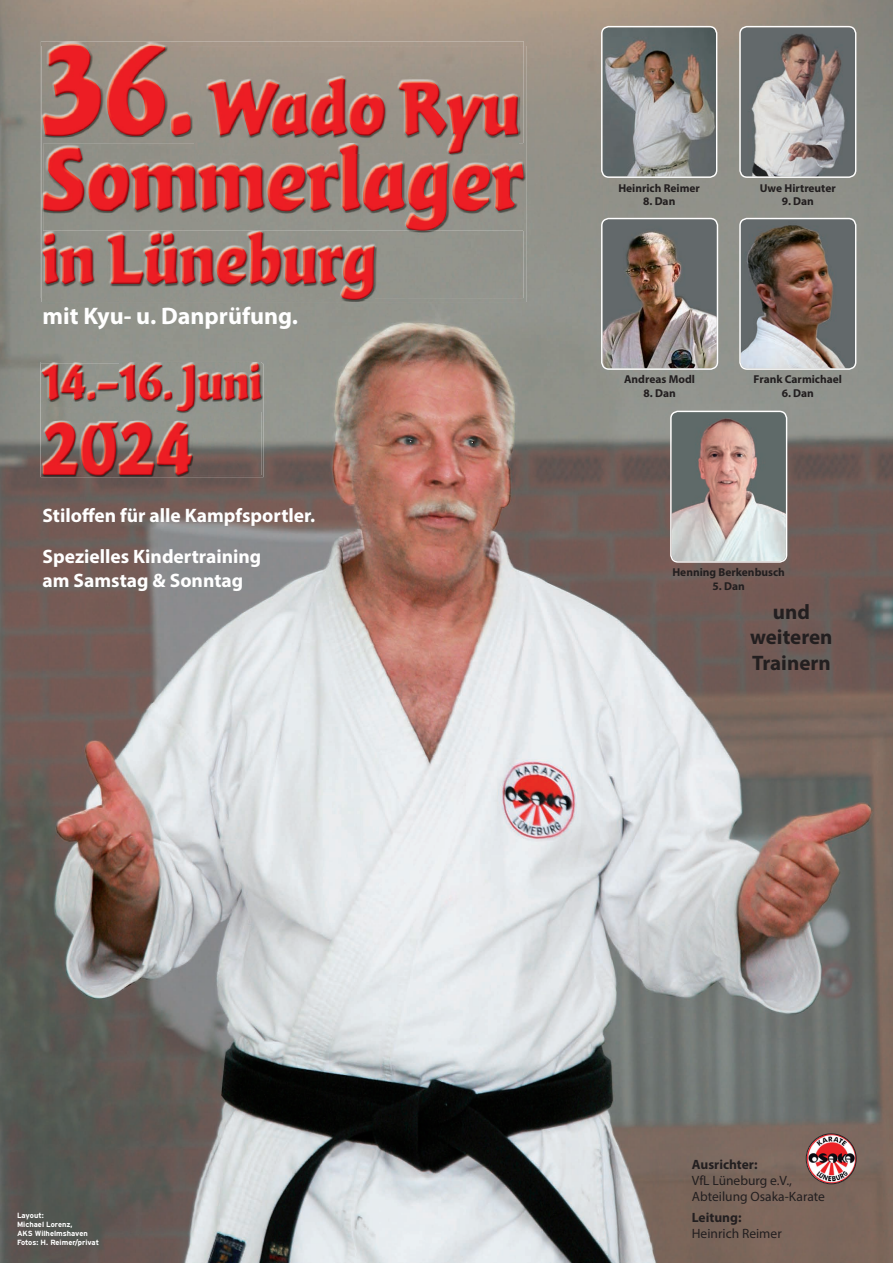
<style>
.page{position:relative;width:893px;height:1263px;background:#fff}
.page>*{position:absolute;margin:0;border:0;box-sizing:border-box;transform-origin:0 0}
.t1{font:700 24px "Myriad Pro";color:#fff}
.t2{font:700 21px/25.2px "Myriad Pro";color:#231f20;text-align:center}
.t3{font:700 19.5px/23.4px "Myriad Pro";color:#fff}
.t4{font:13.5px/16.2px "Myriad Pro";color:#231f20}
.t5{font:700 13.5px "Myriad Pro";color:#231f20}
.t6{font:700 11.4px "Myriad Pro";color:#231f20}
.t7{font:700 7.5px/9px "Interstate";color:#fff}
</style>
<div class="page">
<img style="left:0;top:0;width:893px;height:1263px">
<img style="left:741px;top:27px;width:114px;height:149px">
<div style="left:739px;top:26px;width:117px;height:152px;border:1px solid #fff;border-radius:7px"></div>
<img style="left:602px;top:27px;width:114px;height:149px">
<div style="left:601px;top:26px;width:116px;height:152px;border:1px solid #fff;border-radius:7px"></div>
<img style="left:672px;top:412px;width:114px;height:149px">
<div style="left:670px;top:411px;width:117px;height:152px;border:1px solid #fff;border-radius:7px"></div>
<img style="left:602px;top:219px;width:115px;height:149px">
<div style="left:601px;top:218px;width:117px;height:152px;border:1px solid #fff;border-radius:7px"></div>
<img style="left:741px;top:219px;width:114px;height:149px">
<div style="left:739px;top:218px;width:117px;height:152px;border:1px solid #fff;border-radius:7px"></div>
<img style="left:806px;top:1133px;width:50px;height:51px;border-radius:25px">
<div style="left:806px;top:1133px;width:50px;height:51px;border:1px solid #231f20;border-radius:50%"></div>
<img style="left:43px;top:44px;width:148px;height:2px">
<img style="left:43px;top:298px;width:331px;height:2px">
<img style="left:42px;top:46px;width:482px;height:252px">
<img style="left:43px;top:46px;width:148px;height:90px">
<img style="left:195px;top:78px;width:323px;height:66px">
<img style="left:43px;top:144px;width:481px;height:87px">
<img style="left:195px;top:144px;width:323px;height:10px">
<img style="left:43px;top:231px;width:331px;height:67px">
<img style="left:119px;top:363px;width:142px;height:1px">
<img style="left:41px;top:364px;width:220px;height:111px">
<img style="left:42px;top:364px;width:53px;height:36px">
<img style="left:98px;top:383px;width:20px;height:7px">
<img style="left:43px;top:422px;width:149px;height:53px">
<h1 class="t1" style="left:43px;top:300px;width:257px">mit Kyu- u. Danprüfung.</h1>
<h3 class="t3" style="left:43px;top:503px;width:274px">Stiloffen für alle Kampfsportler.</h3>
<h3 class="t3" style="left:43px;top:544px;width:220px">Spezielles Kindertraining am Samstag &amp; Sonntag</h3>
<p class="t7" style="left:17px;top:1210px;width:84px">Layout:<br>Michael Lorenz,<br>AKS Wilhelmshaven<br>Fotos: H. Reimer/privat</p>
<p class="t6" style="left:618px;top:180px;width:83px">Heinrich Reimer</p>
<p class="t6" style="left:643px;top:194px;width:34px">8. Dan</p>
<p class="t6" style="left:760px;top:180px;width:77px">Uwe Hirtreuter</p>
<p class="t6" style="left:782px;top:194px;width:34px">9. Dan</p>
<p class="t6" style="left:624px;top:372px;width:72px">Andreas Modl</p>
<p class="t6" style="left:643px;top:386px;width:34px">8. Dan</p>
<p class="t6" style="left:754px;top:372px;width:90px">Frank Carmichael</p>
<p class="t6" style="left:782px;top:386px;width:34px">6. Dan</p>
<p class="t6" style="left:672px;top:565px;width:114px">Henning Berkenbusch</p>
<p class="t6" style="left:712px;top:579px;width:34px">5. Dan</p>
<h2 class="t2" style="left:750px;top:599px;width:84px">und weiteren<br>Trainern</h2>
<p class="t5" style="left:692px;top:1155px;width:67px">Ausrichter:</p>
<p class="t4" style="left:692px;top:1172px;width:135px">VfL Lüneburg e.V.,<br>Abteilung Osaka-Karate</p>
<p class="t5" style="left:692px;top:1208px;width:51px">Leitung:</p>
<p class="t4" style="left:692px;top:1225px;width:91px">Heinrich Reimer</p>
</div>
